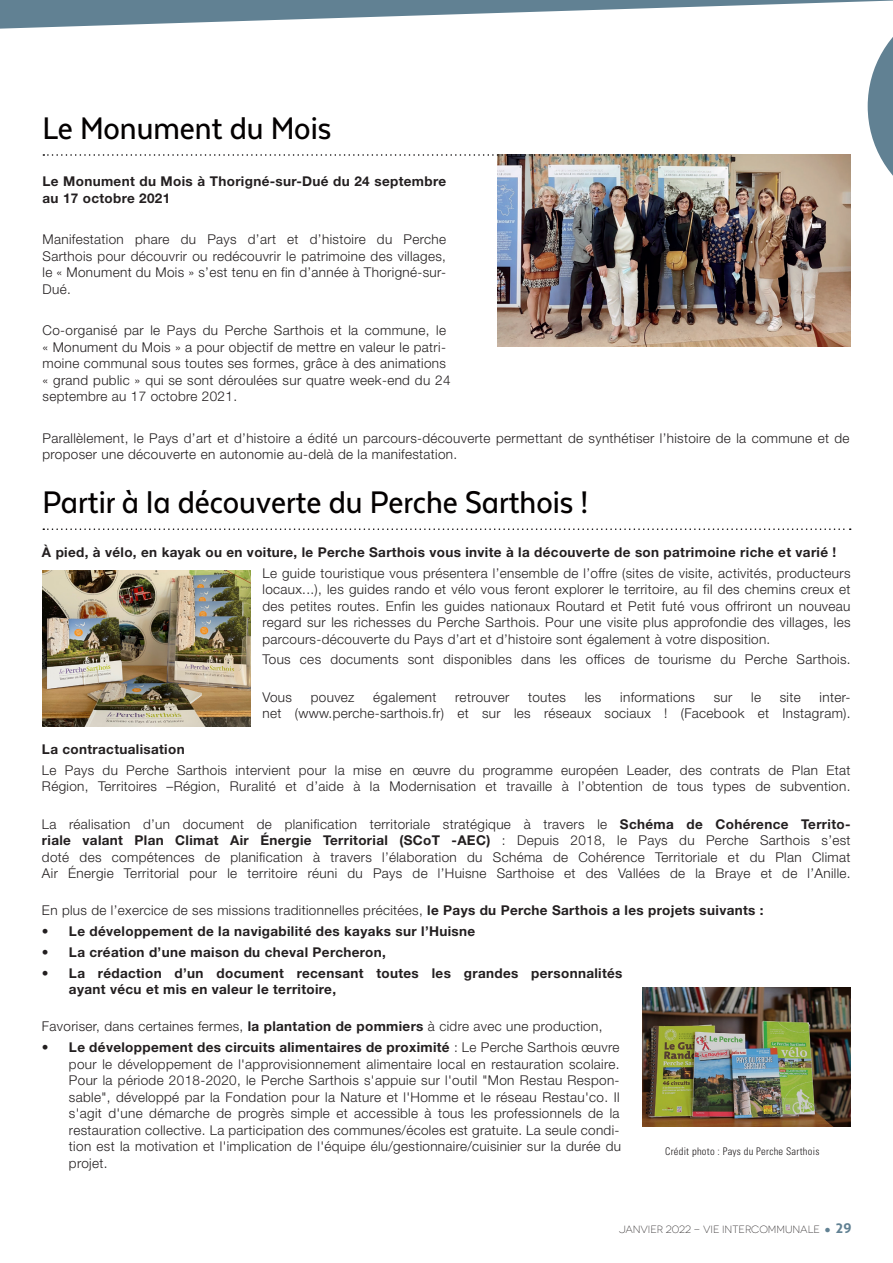
<style>
.page{position:relative;width:893px;height:1263px;background:#fff}
.page>*{position:absolute;margin:0;border:0;box-sizing:border-box;transform-origin:0 0}
.titre_noir{font:500 36px "Texta Narrow Alt";color:#040101}
.texte_noir{font:300 13.5px/16.5px "Helvetica Neue LT Std";letter-spacing:.025em;color:#231f20;text-align:justify}
.texte_noir-2{font:700 13.5px/16.5px "Helvetica Neue LT Std";letter-spacing:.025em;color:#231f20}
.t1{font:300 10.5px "Novecentowide";color:#231f20}
.texte_info{font:300 condensed 10.5px "Univers LT Std";letter-spacing:.025em;color:#231f20}
.s1{font-weight:700}
.s2{font-family:"Times New Roman";font-weight:700;color:#618193}
.s3{font-family:"Aller";font-weight:700;font-size:13.5px;color:#618193}
</style>
<div class="page">
<img style="left:498px;top:200px;width:352px;height:147px">
<svg style="left:0;top:0;width:893px;height:200px"></svg>
<img style="left:43px;top:571px;width:208px;height:156px">
<svg style="left:43px;top:528px;width:808px;height:2px"></svg>
<img style="left:642px;top:988px;width:208px;height:138px">
<p class="titre_noir" style="left:42px;top:109px;width:291px">Le Monument du Mois</p>
<p class="texte_noir-2" style="left:43px;top:173px;width:405px">Le Monument du Mois à Thorigné-sur-Dué du 24 septembre au 17 octobre 2021</p>
<p class="texte_noir" style="left:43px;top:231px;width:405px">Manifestation phare du Pays d’art et d’histoire du Perche Sarthois pour découvrir ou redécouvrir le patrimoine des villages, le « Monument du Mois » s’est tenu en fin d’année à Thorigné-sur-Dué.</p>
<p class="texte_noir" style="left:43px;top:322px;width:410px;text-align:left">Co-organisé par le Pays du Perche Sarthois et la commune, le « Monument du Mois » a pour objectif de mettre en valeur le patri&shy;moine communal sous toutes ses formes, grâce à des animations « grand public » qui se sont déroulées sur quatre week-end du 24 septembre au 17 octobre 2021.</p>
<p class="texte_noir" style="left:43px;top:429px;width:808px">Parallèlement, le Pays d’art et d’histoire a édité un parcours-découverte permettant de synthétiser l’histoire de la commune et de proposer une découverte en autonomie au-delà de la manifestation.</p>
<p class="titre_noir" style="left:43px;top:484px;width:547px">Partir à la découverte du Perche Sarthois !</p>
<p class="texte_noir-2" style="left:42px;top:543px;width:796px">À pied, à vélo, en kayak ou en voiture, le Perche Sarthois vous invite à la découverte de son patrimoine riche et varié !</p>
<p class="texte_noir" style="left:262px;top:564px;width:590px">Le guide touristique vous présentera l’ensemble de l’offre (sites de visite, activités, producteurs locaux...), les guides rando et vélo vous feront explorer le territoire, au fil des chemins creux et des petites routes. Enfin les guides nationaux Routard et Petit futé vous offriront un nouveau regard sur les richesses du Perche Sarthois. Pour une visite plus approfondie des villages, les parcours-découverte du Pays d’art et d’histoire sont également à votre disposition.</p>
<p class="texte_noir" style="left:262px;top:651px;width:590px">Tous ces documents sont disponibles dans les offices de tourisme du Perche Sarthois.</p>
<p class="texte_noir" style="left:262px;top:688px;width:31px">Vous</p>
<p class="texte_noir" style="left:311px;top:688px;width:45px">pouvez</p>
<p class="texte_noir" style="left:373px;top:688px;width:65px">également</p>
<p class="texte_noir" style="left:455px;top:688px;width:55px">retrouver</p>
<p class="texte_noir" style="left:528px;top:688px;width:39px">toutes</p>
<p class="texte_noir" style="left:585px;top:688px;width:18px">les</p>
<p class="texte_noir" style="left:620px;top:688px;width:76px">informations</p>
<p class="texte_noir" style="left:714px;top:688px;width:20px">sur</p>
<p class="texte_noir" style="left:751px;top:688px;width:11px">le</p>
<p class="texte_noir" style="left:780px;top:688px;width:23px">site</p>
<p class="texte_noir" style="left:262px;top:688px;width:590px;text-align:right">inter-<br>net (www.perche-sarthois.fr) et sur les réseaux sociaux ! (Facebook et Instagram).</p>
<p class="texte_noir-2" style="left:42px;top:741px;width:144px">La contractualisation</p>
<p class="texte_noir" style="left:42px;top:761px;width:810px">Le Pays du Perche Sarthois intervient pour la mise en œuvre du programme européen Leader, des contrats de Plan Etat<br>Région, Territoires –Région, Ruralité et d’aide à la Modernisation et travaille à l’obtention de tous types de subvention.</p>
<p class="texte_noir" style="left:42px;top:815px;width:810px">La réalisation d’un document de planification territoriale stratégique à travers le <span class="s1">Schéma de Cohérence Territo&shy;riale valant Plan Climat Air Énergie Territorial (SCoT -AEC)</span> : Depuis 2018, le Pays du Perche Sarthois s’est doté des compétences de planification à travers l’élaboration du Schéma de Cohérence Territoriale et du Plan Climat Air Énergie Territorial pour le territoire réuni du Pays de l’Huisne Sarthoise et des Vallées de la Braye et de l’Anille.</p>
<p class="texte_noir" style="left:42px;top:902px;width:723px">En plus de l’exercice de ses missions traditionnelles précitées, <span class="s1">le Pays du Perche Sarthois a les projets suivants :</span></p>
<p class="texte_noir-2" style="left:42px;top:923px;width:435px">• Le développement de la navigabilité des kayaks sur l’Huisne</p>
<p class="texte_noir-2" style="left:42px;top:943px;width:345px">• La création d’une maison du cheval Percheron,</p>
<p class="texte_noir-2" style="left:69px;top:964px;width:555px;text-indent:-27px">• La rédaction d’un document recensant toutes les grandes personnalités ayant vécu et mis en valeur le territoire,</p>
<p class="texte_noir" style="left:42px;top:1018px;width:562px">Favoriser, dans certaines fermes, <span class="s1">la plantation de pommiers</span> à cidre avec une production,</p>
<p class="texte_noir" style="left:69px;top:1039px;width:554px;text-indent:-27px"><span class="s1">• Le développement des circuits alimentaires de proximité</span> : Le Perche Sarthois œuvre pour le développement de l'approvisionnement alimentaire local en restauration scolaire.<br>Pour la période 2018-2020, le Perche Sarthois s'appuie sur l'outil "Mon Restau Respon&shy;sable", développé par la Fondation pour la Nature et l'Homme et le réseau Restau'co. Il s'agit d'une démarche de progrès simple et accessible à tous les professionnels de la restauration collective. La participation des communes/écoles est gratuite. La seule condi&shy;tion est la motivation et l'implication de l'équipe élu/gestionnaire/cuisinier sur la durée du projet.</p>
<p class="texte_info" style="left:665px;top:1145px;width:156px">Crédit photo : Pays du Perche Sarthois</p>
<p class="t1" style="left:619px;top:1223px;width:234px">JANVIER 2022 - VIE INTERCOMMUNALE <span class="s2">●</span> <span class="s3">29</span></p>
</div>
